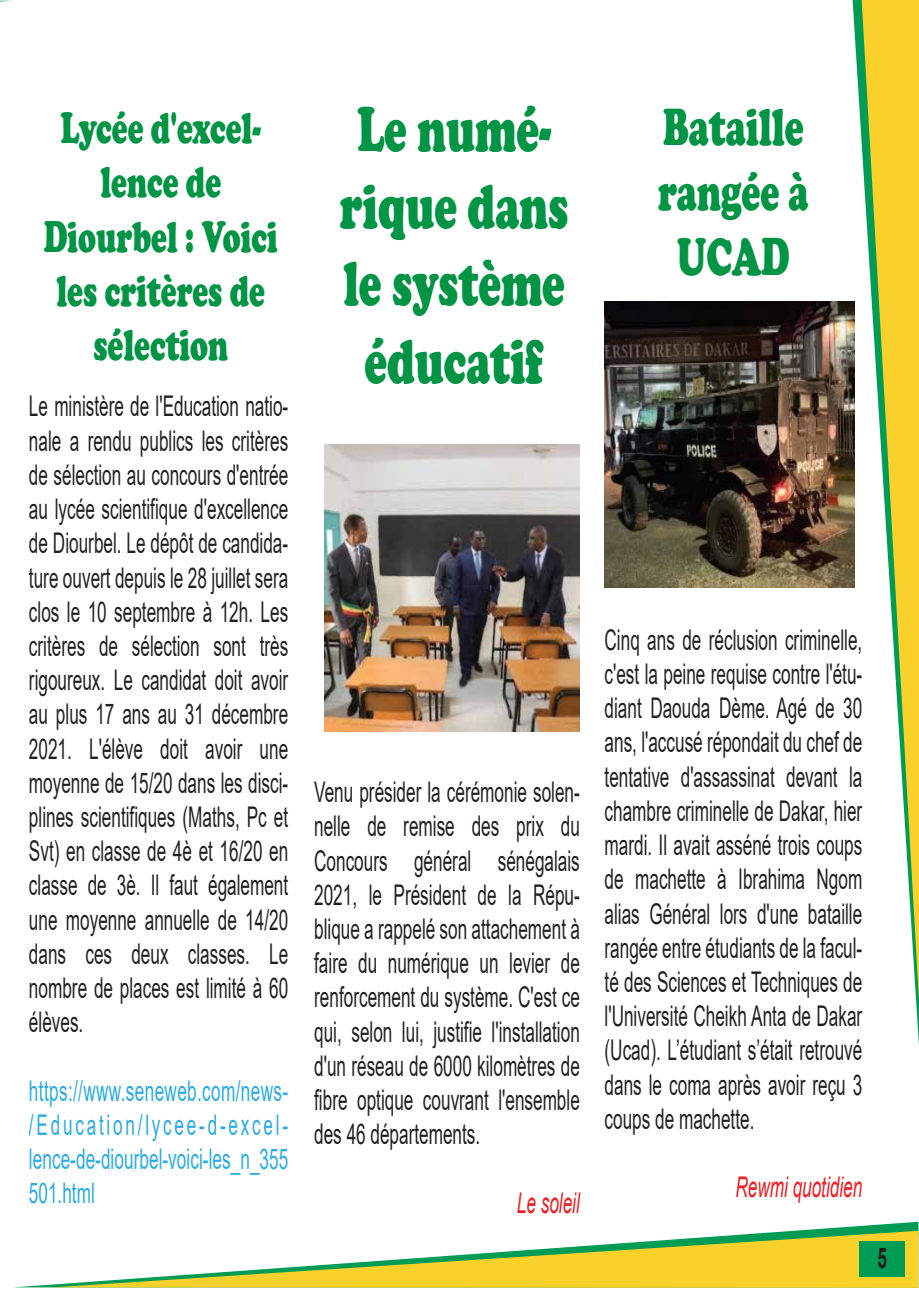
<style>
.page{position:relative;width:919px;height:1289px;background:#fff}
.page>*{position:absolute;margin:0;border:0;box-sizing:border-box;transform-origin:0 0}
.t1{font:900 64.5px/77.4px "Cooper";color:#009444;text-align:center;scale:.66 1}
.t2{font:900 54px/64.8px "Cooper";color:#009444;text-align:center;scale:.66 1}
.t3{font:900 45px/54px "Cooper";color:#009444;text-align:center;scale:.66 1}
.t4{font:28.5px/34.2px "Arial";color:#231f20;text-align:justify;scale:.6 1}
.t5{font:28.5px/34.2px "Arial";letter-spacing:.005em;color:#2babe2;text-align:justify;scale:.6 1}
.t6{font:italic 28.5px "Arial";color:#ed1f24;scale:.6 1}
.t7{font:700 28.5px "Arial";color:#231f20;scale:.6 1}
</style>
<div class="page">
<svg style="left:19px;top:1221px;width:899px;height:66px"></svg>
<svg style="left:53px;top:1230px;width:865px;height:57px"></svg>
<svg style="left:852px;top:0;width:66px;height:1030px"></svg>
<svg style="left:861px;top:0;width:57px;height:1000px"></svg>
<div style="left:859px;top:1240px;width:45px;height:36px;background:#009b55"></div>
<img style="left:325px;top:444px;width:255px;height:287px">
<img style="left:604px;top:302px;width:250px;height:285px">
<h3 class="t3" style="left:44px;top:101px;width:356px">Lycée d'excel&shy;lence de<br>Diourbel : Voici les critères de sélection</h3>
<p class="t4" style="left:29px;top:389px;width:433px">Le ministère de l'Education natio&shy;nale a rendu publics les critères de sélection au concours d'entrée au lycée scientifique d'excellence de Diourbel. Le dépôt de candida&shy;ture ouvert depuis le 28 juillet sera clos le 10 septembre à 12h. Les critères de sélection sont très rigoureux. Le candidat doit avoir au plus 17 ans au 31 décembre 2021. L'élève doit avoir une moyenne de 15/20 dans les disci&shy;plines scientifiques (Maths, Pc et Svt) en classe de 4è et 16/20 en classe de 3è. Il faut également une moyenne annuelle de 14/20 dans ces deux classes. Le nombre de places est limité à 60 élèves.</p>
<p class="t5" style="left:29px;top:1073px;width:434px">https://www.seneweb.com/news-/Education/lycee-d-excel&shy;lence-de-diourbel-voici-les_n_355<br>501.html</p>
<h1 class="t1" style="left:339px;top:90px;width:348px">Le numé&shy;rique dans le système éducatif</h1>
<h2 class="t2" style="left:658px;top:95px;width:230px">Bataille rangée à<br>UCAD</h2>
<p class="t4" style="left:314px;top:774px;width:444px">Venu présider la cérémonie solen&shy;nelle de remise des prix du Concours général sénégalais 2021, le Président de la Répu&shy;blique a rappelé son attachement à faire du numérique un levier de renforcement du système. C'est ce qui, selon lui, justifie l'installation d'un réseau de 6000 kilomètres de fibre optique couvrant l'ensemble des 46 départements.</p>
<p class="t6" style="left:517px;top:1184px;width:106px">Le soleil</p>
<p class="t4" style="left:604px;top:622px;width:431px">Cinq ans de réclusion criminelle, c'est la peine requise contre l'étu&shy;diant Daouda Dème. Agé de 30 ans, l'accusé répondait du chef de tentative d'assassinat devant la chambre criminelle de Dakar, hier mardi. Il avait asséné trois coups de machette à Ibrahima Ngom alias Général lors d'une bataille rangée entre étudiants de la facul&shy;té des Sciences et Techniques de l'Université Cheikh Anta de Dakar (Ucad). L’étudiant s’était retrouvé dans le coma après avoir reçu 3 coups de machette.</p>
<p class="t6" style="left:735px;top:1168px;width:213px">Rewmi quotidien</p>
<p class="t7" style="left:877px;top:1237px;width:17px">5</p>
</div>
